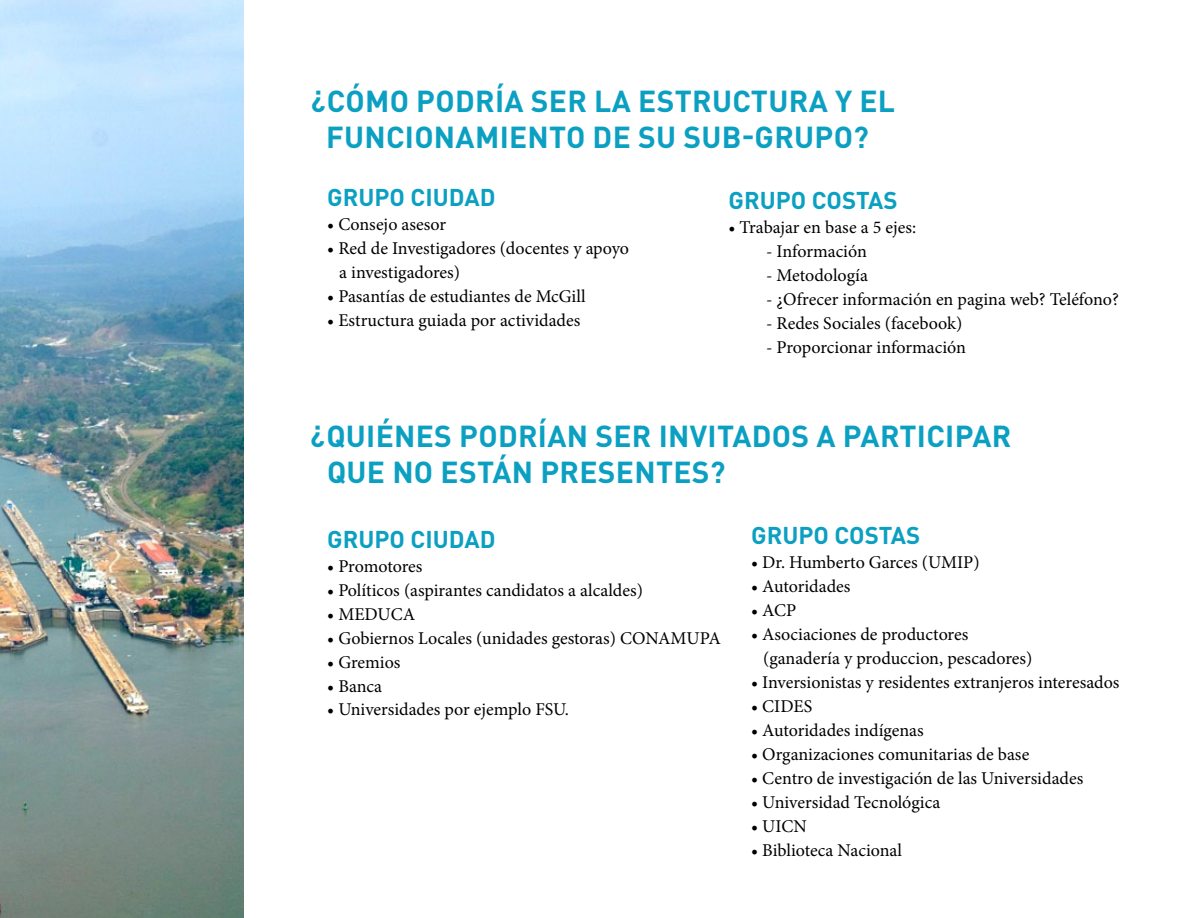
<style>
.page{position:relative;width:1188px;height:918px;background:#fff}
.page>*{position:absolute;margin:0;border:0;box-sizing:border-box;transform-origin:0 0}
.t1{font:700 30px "DIN Pro";letter-spacing:.01em;color:#0ba0c2}
.t2{font:700 24px "DIN Pro";color:#0ba0c2}
.t3{font:18px/24px "Minion Pro";color:#000}
</style>
<div class="page">
<img style="left:0;top:0;width:243px;height:918px">
<h1 class="t1" style="left:311px;top:76px;width:56px">¿CÓMO</h1>
<h1 class="t1" style="left:416px;top:76px;width:20px">PODR</h1>
<h1 class="t1" style="left:495px;top:76px;width:56px">ÍA SER</h1>
<h1 class="t1" style="left:594px;top:76px;width:64px">LA ESTRUCTURA</h1>
<h1 class="t1" style="left:835px;top:76px;width:42px">YEL</h1>
<h1 class="t1" style="left:311px;top:112px;width:20px">FUNCIONAMIENTO</h1>
<h1 class="t1" style="left:593px;top:112px;width:111px">DESUSUB</h1>
<h1 class="t1" style="left:742px;top:112px;width:33px">-GRUPO</h1>
<h1 class="t1" style="left:853px;top:112px;width:17px">?</h1>
<h2 class="t2" style="left:327px;top:178px;width:170px">GRUPO CIUDAD</h2>
<p class="t3" style="left:327px;top:213px;width:121px">• Consejo asesor</p>
<p class="t3" style="left:339px;top:237px;width:291px;text-indent:-12px">• Red de Investigadores (docentes y apoyo a investigadores)</p>
<p class="t3" style="left:327px;top:285px;width:260px">• Pasantías de estudiantes de McGill</p>
<p class="t3" style="left:327px;top:309px;width:255px">• Estructura guiada por actividades</p>
<h2 class="t2" style="left:729px;top:180px;width:171px">GRUPO COSTAS</h2>
<p class="t3" style="left:729px;top:215px;width:189px">• Trabajar en base a 5 ejes:</p>
<p class="t3" style="left:766px;top:239px;width:102px">- Información</p>
<p class="t3" style="left:766px;top:263px;width:104px">- Metodología</p>
<p class="t3" style="left:766px;top:287px;width:354px">- ¿Ofrecer información en pagina web? Teléfono?</p>
<p class="t3" style="left:766px;top:311px;width:198px">- Redes Sociales (facebook)</p>
<p class="t3" style="left:766px;top:335px;width:202px">- Proporcionar información</p>
<h1 class="t1" style="left:310px;top:412px;width:103px">¿QUI ÉNES</h1>
<h1 class="t1" style="left:459px;top:412px;width:20px">PODR</h1>
<h1 class="t1" style="left:538px;top:412px;width:77px">ÍAN SER</h1>
<h1 class="t1" style="left:659px;top:412px;width:18px">INVITADOS</h1>
<h1 class="t1" style="left:817px;top:412px;width:44px">A PARTICIPAR</h1>
<h1 class="t1" style="left:310px;top:448px;width:20px">QUE</h1>
<h1 class="t1" style="left:392px;top:448px;width:168px">NO ESTÁNPRESENTES</h1>
<h1 class="t1" style="left:710px;top:448px;width:17px">?</h1>
<h2 class="t2" style="left:327px;top:519px;width:170px">GRUPO CIUDAD</h2>
<p class="t3" style="left:327px;top:554px;width:97px">• Promotores</p>
<p class="t3" style="left:327px;top:578px;width:317px">• Políticos (aspirantes candidatos a alcaldes)</p>
<p class="t3" style="left:327px;top:602px;width:90px">• MEDUCA</p>
<p class="t3" style="left:327px;top:626px;width:395px">• Gobiernos Locales (unidades gestoras) CONAMUPA</p>
<p class="t3" style="left:327px;top:650px;width:75px">• Gremios</p>
<p class="t3" style="left:327px;top:674px;width:56px">• Banca</p>
<p class="t3" style="left:327px;top:698px;width:243px">• Universidades por ejemplo FSU.</p>
<h2 class="t2" style="left:751px;top:516px;width:171px">GRUPO COSTAS</h2>
<p class="t3" style="left:751px;top:551px;width:230px">• Dr. Humberto Garces (UMIP)</p>
<p class="t3" style="left:751px;top:575px;width:101px">• Autoridades</p>
<p class="t3" style="left:751px;top:599px;width:47px">• ACP</p>
<p class="t3" style="left:763px;top:623px;width:271px;text-indent:-12px">• Asociaciones de productores (ganadería y produccion, pescadores)</p>
<p class="t3" style="left:751px;top:671px;width:370px">• Inversionistas y residentes extranjeros interesados</p>
<p class="t3" style="left:751px;top:695px;width:63px">• CIDES</p>
<p class="t3" style="left:751px;top:719px;width:174px">• Autoridades indígenas</p>
<p class="t3" style="left:751px;top:743px;width:280px">• Organizaciones comunitarias de base</p>
<p class="t3" style="left:751px;top:767px;width:334px">• Centro de investigación de las Universidades</p>
<p class="t3" style="left:751px;top:791px;width:191px">• Universidad Tecnológica</p>
<p class="t3" style="left:751px;top:815px;width:57px">• UICN</p>
<p class="t3" style="left:751px;top:839px;width:153px">• Biblioteca Nacional</p>
</div>
